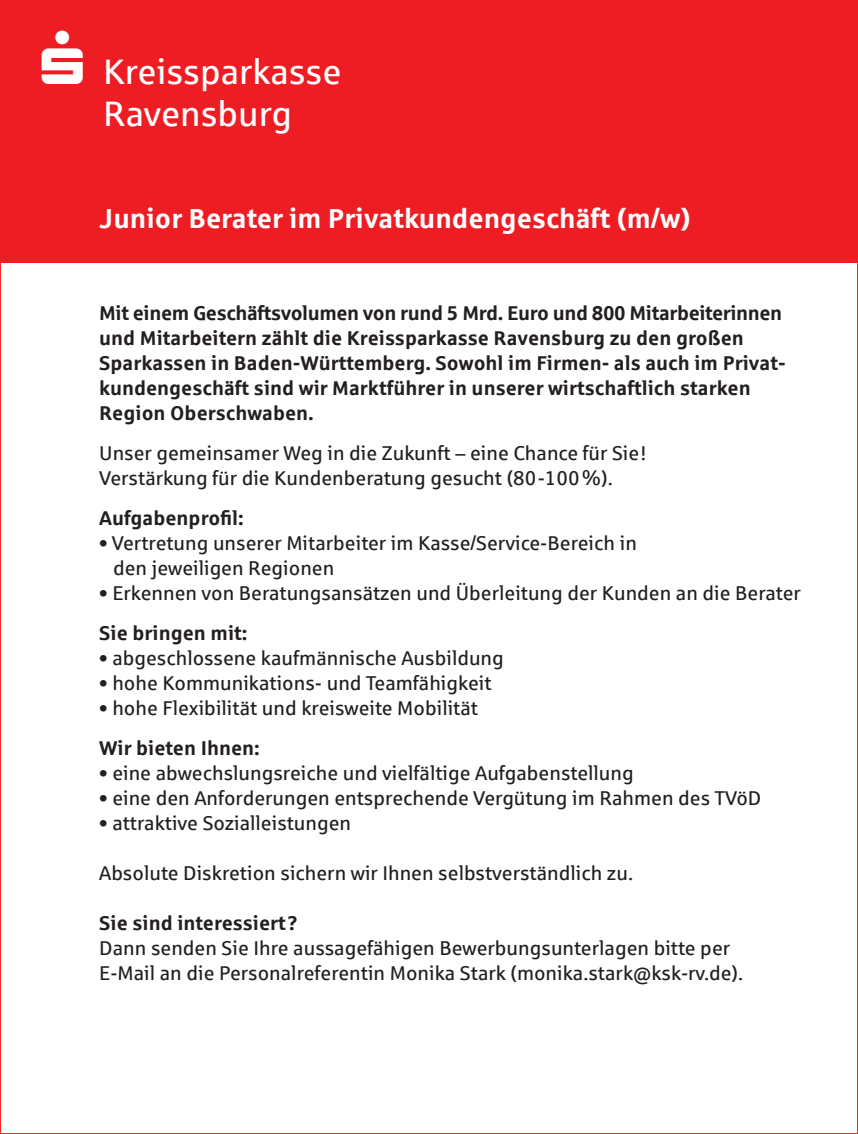
<style>
.page{position:relative;width:858px;height:1134px;background:#fff}
.page>*{position:absolute;margin:0;border:0;box-sizing:border-box;transform-origin:0 0}
.t1{font:35.5px/42.5px "Sparkasse Rg";color:#fff}
.t2{font:700 27.5px "Sparkasse Rg";color:#fff}
.t3{font:20px/25px "Sparkasse Rg";color:#231f20}
.t4{font:700 20px/25px "Sparkasse Rg";color:#231f20}
</style>
<div class="page">
<div style="left:0;top:0;width:857px;height:262px;background:#ee1d23"></div>
<h1 class="t1" style="left:103px;top:49px;width:240px">Kreissparkasse<br>Ravensburg</h1>
<h2 class="t2" style="left:99px;top:201px;width:593px">Junior Berater im Privatkundengeschäft (m/w)</h2>
<p class="t4" style="left:99px;top:299px;width:688px">Mit einem Geschäftsvolumen von rund 5 Mrd. Euro und 800 Mitarbeiterinnen und Mitarbeitern zählt die Kreissparkasse Ravensburg zu den großen Sparkassen in Baden-Württemberg. Sowohl im Firmen- als auch im Privat&shy;kundengeschäft sind wir Marktführer in unserer wirtschaftlich starken Region Oberschwaben.</p>
<p class="t3" style="left:99px;top:440px;width:548px">Unser gemeinsamer Weg in die Zukunft – eine Chance für Sie!<br>Verstärkung für die Kundenberatung gesucht (80-100%).</p>
<p class="t4" style="left:99px;top:504px;width:146px">Aufgabenprofil:</p>
<p class="t3" style="left:113px;top:530px;width:525px;text-indent:-14px">• Vertretung unserer Mitarbeiter im Kasse/Service-Bereich in den jeweiligen Regionen</p>
<p class="t3" style="left:99px;top:580px;width:703px">• Erkennen von Beratungsansätzen und Überleitung der Kunden an die Berater</p>
<p class="t4" style="left:99px;top:619px;width:150px">Sie bringen mit:</p>
<p class="t3" style="left:99px;top:645px;width:406px">• abgeschlossene kaufmännische Ausbildung</p>
<p class="t3" style="left:99px;top:670px;width:394px">• hohe Kommunikations- und Teamfähigkeit</p>
<p class="t3" style="left:99px;top:695px;width:380px">• hohe Flexibilität und kreisweite Mobilität</p>
<p class="t4" style="left:99px;top:734px;width:162px">Wir bieten Ihnen:</p>
<p class="t3" style="left:99px;top:760px;width:536px">• eine abwechslungsreiche und vielfältige Aufgabenstellung</p>
<p class="t3" style="left:99px;top:785px;width:663px">• eine den Anforderungen entsprechende Vergütung im Rahmen des TVöD</p>
<p class="t3" style="left:99px;top:810px;width:253px">• attraktive Sozialleistungen</p>
<p class="t3" style="left:99px;top:860px;width:535px">Absolute Diskretion sichern wir Ihnen selbstverständlich zu.</p>
<p class="t4" style="left:99px;top:909px;width:200px">Sie sind interessiert?</p>
<p class="t3" style="left:99px;top:935px;width:645px">Dann senden Sie Ihre aussagefähigen Bewerbungsunterlagen bitte per<br>E-Mail an die Personalreferentin Monika Stark (monika.stark@ksk-rv.de).</p>
</div>
